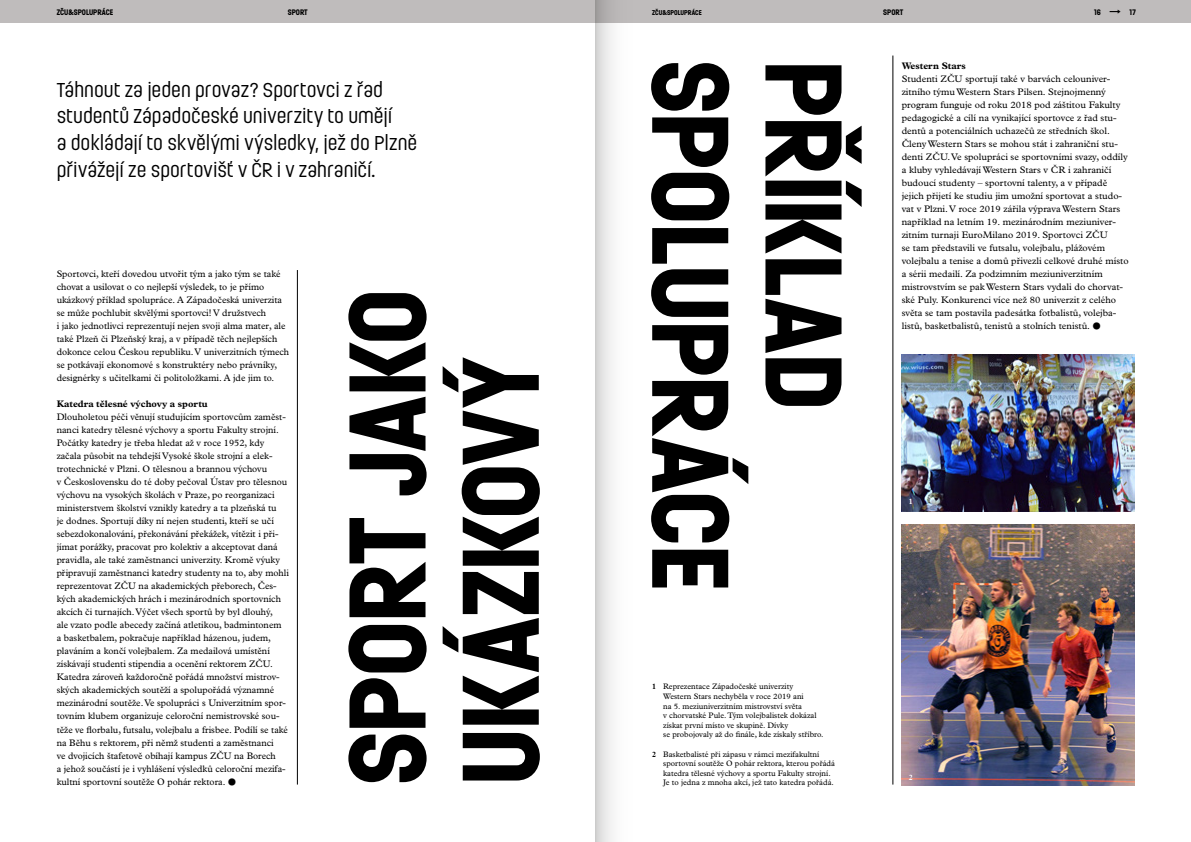
<style>
.page{position:relative;width:1191px;height:842px;background:#fff}
.page>*{position:absolute;margin:0;border:0;box-sizing:border-box;transform-origin:0 0}
.nadpis_01{font:700 108.6px "Ladislav";letter-spacing:-.015em;color:#000}
.text_zaklad_amerika{font:700 23px "Ladislav";color:#000}
.perex_ladislav{font:20px/26.8px "Ladislav";color:#000;scale:1.07 1}
.text_zaklad_amerika-2{font:9.5px/13px "Plantin MT Pro";color:#000}
.nadpis_maly{font:700 9.5px "Plantin MT Pro";color:#000}
.popiska_cislo{font:8px/9.6px "Plantin MT Pro";color:#000}
.t1{font:700 8px "Ladislav";color:#000}
.popiska_cislo-2{font:700 8px "Plantin MT Pro";color:#fff}
.t2{font:700 7px "Ladislav";color:#000}
.s1{font-weight:700}
</style>
<div class="page">
<div style="left:0;top:0;width:1191px;height:23px;background:#bfbcbc"></div>
<img style="left:901px;top:355px;width:233px;height:156px">
<hr style="left:892px;top:56px;width:1px;height:728px;background:#000">
<hr style="left:297px;top:270px;width:1px;height:514px;background:#000">
<img style="left:901px;top:524px;width:233px;height:261px">
<div style="left:595px;top:0;width:43px;height:842px;background:linear-gradient(to right,#ddd,#fff)"></div>
<p class="t1" style="left:57px;top:7px;width:58px">ZČU&amp;SPOLUPRÁCE</p>
<p class="t1" style="left:288px;top:7px;width:22px">SPORT</p>
<p class="t2" style="left:652px;top:8px;width:51px">ZČU&amp;SPOLUPRÁCE</p>
<p class="t1" style="left:883px;top:7px;width:22px">SPORT</p>
<p class="t1" style="left:1094px;top:7px;width:43px">16 ⟶ 17</p>
<p class="perex_ladislav" style="left:57px;top:76px;width:338px">Táhnout za jeden provaz? Sportovci z řad studentů Západočeské univerzity to umějí<br>a dokládají to skvělými výsledky, jež do Plzně přivážejí ze sportovišť v ČR i v zahraničí.</p>
<p class="text_zaklad_amerika-2" style="left:57px;top:267px;width:234px">Sportovci, kteří dovedou utvořit tým a jako tým se také chovat a usilovat o co nejlepší výsledek, to je přímo ukázkový příklad spolupráce. A Západočeská univerzita se může pochlubit skvělými sportovci! V družstvech<br>i jako jednotlivci reprezentují nejen svoji alma mater, ale také Plzeň či Plzeňský kraj, a v případě těch nejlepších dokonce celou Českou republiku. V univerzitních týmech se potkávají ekonomové s konstruktéry nebo právníky, designérky s učitelkami či politoložkami. A jde jim to.</p>
<p class="nadpis_maly" style="left:57px;top:398px;width:153px">Katedra tělesné výchovy a sportu</p>
<p class="text_zaklad_amerika-2" style="left:57px;top:410px;width:234px">Dlouholetou péči věnují studujícím sportovcům zaměst&shy;nanci katedry tělesné výchovy a sportu Fakulty strojní.<br>Počátky katedry je třeba hledat až v roce 1952, kdy začala působit na tehdejší Vysoké škole strojní a elek&shy;trotechnické v Plzni. O tělesnou a brannou výchovu<br>v Československu do té doby pečoval Ústav pro tělesnou výchovu na vysokých školách v Praze, po reorganizaci ministerstvem školství vznikly katedry a ta plzeňská tu<br>je dodnes. Sportují díky ní nejen studenti, kteří se učí sebezdokonalování, překonávání překážek, vítězit i při&shy;jímat porážky, pracovat pro kolektiv a akceptovat daná pravidla, ale také zaměstnanci univerzity. Kromě výuky připravují zaměstnanci katedry studenty na to, aby mohli reprezentovat ZČU na akademických přeborech, Čes&shy;kých akademických hrách i mezinárodních sportovních akcích či turnajích. Výčet všech sportů by byl dlouhý,<br>ale vzato podle abecedy začíná atletikou, badmintonem<br>a basketbalem, pokračuje například házenou, judem, plaváním a končí volejbalem. Za medailová umístění získávají studenti stipendia a ocenění rektorem ZČU.<br>Katedra zároveň každoročně pořádá množství mistrov&shy;ských akademických soutěží a spolupořádá významné mezinárodní soutěže. Ve spolupráci s Univerzitním spor&shy;tovním klubem organizuje celoroční nemistrovské sou&shy;těže ve florbalu, futsalu, volejbalu a frisbee. Podílí se také na Běhu s rektorem, při němž studenti a zaměstnanci<br>ve dvojicích štafetově obíhají kampus ZČU na Borech<br>a jehož součástí je i vyhlášení výsledků celoroční mezifa&shy;kultní sportovní soutěže O pohár rektora.</p>
<p class="text_zaklad_amerika" style="left:228px;top:767px;width:10px">•</p>
<p class="nadpis_01" style="left:320px;top:785px;width:498px;rotate:-90deg">SPORT JAKO</p>
<p class="nadpis_01" style="left:433px;top:785px;width:430px;rotate:-90deg">UKÁZKOVÝ</p>
<p class="nadpis_01" style="left:758px;top:60px;width:532px;rotate:90deg">SPOLUPRÁCE</p>
<p class="nadpis_01" style="left:871px;top:60px;width:352px;rotate:90deg">PŘÍKLAD</p>
<p class="popiska_cislo" style="left:663px;top:682px;width:162px;text-indent:-11px"><span class="s1">1</span> Reprezentace Západočeské univerzity<br>Western Stars nechyběla v roce 2019 ani<br>na 5. meziuniverzitním mistrovství světa<br>v chorvatské Pule. Tým volejbalistek dokázal získat první místo ve skupině. Dívky<br>se probojovaly až do finále, kde získaly stříbro.</p>
<p class="popiska_cislo" style="left:663px;top:749px;width:173px;text-indent:-11px"><span class="s1">2</span> Basketbalisté při zápasu v rámci mezifakultní sportovní soutěže O pohár rektora, kterou pořádá katedra tělesné výchovy a sportu Fakulty strojní.<br>Je to jedna z mnoha akcí, jež tato katedra pořádá.</p>
<p class="nadpis_maly" style="left:901px;top:60px;width:66px">Western Stars</p>
<p class="text_zaklad_amerika-2" style="left:901px;top:72px;width:228px">Studenti ZČU sportují také v barvách celouniver&shy;zitního týmu Western Stars Pilsen. Stejnojmenný program funguje od roku 2018 pod záštitou Fakulty pedagogické a cílí na vynikající sportovce z řad stu&shy;dentů a potenciálních uchazečů ze středních škol.<br>Členy Western Stars se mohou stát i zahraniční stu&shy;denti ZČU. Ve spolupráci se sportovními svazy, oddíly a kluby vyhledávají Western Stars v ČR i zahraničí budoucí studenty – sportovní talenty, a v případě jejich přijetí ke studiu jim umožní sportovat a studo&shy;vat v Plzni. V roce 2019 zářila výprava Western Stars například na letním 19. mezinárodním meziuniver&shy;zitním turnaji EuroMilano 2019. Sportovci ZČU<br>se tam představili ve futsalu, volejbalu, plážovém volejbalu a tenise a domů přivezli celkové druhé místo a sérii medailí. Za podzimním meziuniverzitním mistrovstvím se pak Western Stars vydali do chorvat&shy;ské Puly. Konkurenci více než 80 univerzit z celého světa se tam postavila padesátka fotbalistů, volejba&shy;listů, basketbalistů, tenistů a stolních tenistů.</p>
<p class="text_zaklad_amerika" style="left:1092px;top:312px;width:10px">•</p>
<p class="popiska_cislo-2" style="left:908px;top:496px;width:6px">1</p>
<p class="popiska_cislo-2" style="left:908px;top:772px;width:6px">2</p>
</div>
